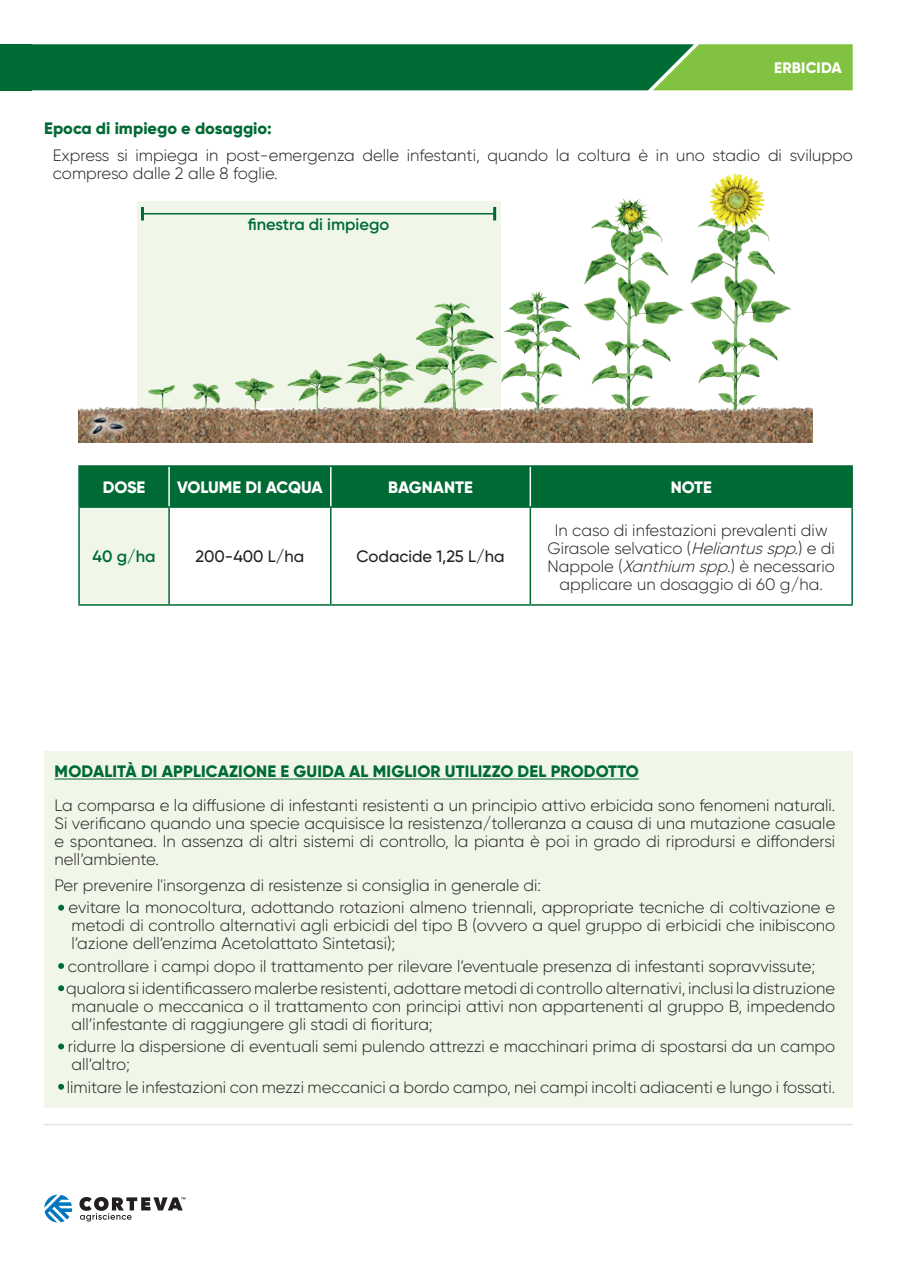
<style>
.page{position:relative;width:897px;height:1267px;background:#fff}
.page>*{position:absolute;margin:0;border:0;box-sizing:border-box;transform-origin:0 0}
.t1{font:300 16.5px/18px "Gilroy";color:#231f20;text-align:justify}
.t2{font:800 16.5px "Gilroy";letter-spacing:.01em;color:#006a35}
.t3{font:800 16.5px "Gilroy";color:#fff}
.t4{font:500 16.5px "Gilroy";color:#231f20}
.t5{font:600 16.5px "Gilroy";color:#006a35}
.t6{font:800 15.15px "Gilroy";letter-spacing:.01em;color:#fff}
.s1{font-style:italic}
.s2{color:#006a35}
</style>
<div class="page">
<div style="left:44px;top:751px;width:808px;height:356px;background:#f0f7e8"></div>
<svg style="left:32px;top:44px;width:820px;height:46px;background:#1e7e3a"></svg>
<hr style="left:44px;top:1123px;width:808px;height:2px;background:#e2e4e2">
<div style="left:0;top:44px;width:32px;height:46px;background:#006a35"></div>
<hr style="left:55px;top:778px;width:583px;height:1px;background:#006a35">
<div style="left:80px;top:467px;width:771px;height:39px;background:#006a35"></div>
<div style="left:79px;top:507px;width:90px;height:98px;background:#f0f7e8"></div>
<hr style="left:168px;top:467px;width:2px;height:39px;background:#fff">
<hr style="left:330px;top:467px;width:1px;height:39px;background:#fff">
<hr style="left:529px;top:467px;width:2px;height:39px;background:#fff">
<hr style="left:78px;top:465px;width:91px;height:2px;background:#006a35">
<hr style="left:169px;top:465px;width:162px;height:2px;background:#006a35">
<hr style="left:331px;top:465px;width:199px;height:2px;background:#006a35">
<hr style="left:530px;top:465px;width:322px;height:2px;background:#006a35">
<hr style="left:851px;top:467px;width:1px;height:39px;background:#006a35">
<hr style="left:78px;top:508px;width:2px;height:96px;background:#006a35">
<hr style="left:78px;top:506px;width:91px;height:2px;background:#006a35">
<hr style="left:168px;top:508px;width:2px;height:96px;background:#006a35">
<hr style="left:169px;top:506px;width:162px;height:2px;background:#006a35">
<hr style="left:330px;top:508px;width:1px;height:96px;background:#006a35">
<hr style="left:529px;top:508px;width:2px;height:96px;background:#006a35">
<hr style="left:331px;top:506px;width:199px;height:2px;background:#006a35">
<hr style="left:530px;top:506px;width:322px;height:2px;background:#006a35">
<hr style="left:851px;top:508px;width:1px;height:96px;background:#006a35">
<hr style="left:78px;top:604px;width:91px;height:1px;background:#006a35">
<hr style="left:169px;top:604px;width:162px;height:1px;background:#006a35">
<hr style="left:331px;top:604px;width:199px;height:1px;background:#006a35">
<hr style="left:530px;top:604px;width:322px;height:1px;background:#006a35">
<hr style="left:78px;top:467px;width:2px;height:39px;background:#006a35">
<div style="left:138px;top:201px;width:363px;height:206px;background:#f0f7e8"></div>
<img style="left:79px;top:391px;width:733px;height:52px">
<img style="left:228px;top:214px;width:51px;height:229px">
<img style="left:281px;top:214px;width:134px;height:229px">
<img style="left:501px;top:198px;width:185px;height:245px">
<img style="left:416px;top:214px;width:80px;height:229px">
<img style="left:687px;top:173px;width:105px;height:270px">
<img style="left:182px;top:214px;width:44px;height:229px">
<img style="left:139px;top:214px;width:41px;height:229px">
<div style="left:84px;top:408px;width:46px;height:33px;background:#fff;opacity:.75"></div>
<img style="left:85px;top:391px;width:46px;height:52px">
<hr style="left:142px;top:213px;width:352px;height:1px;background:#006a35">
<svg style="left:141px;top:207px;width:3px;height:13px"></svg>
<svg style="left:493px;top:207px;width:3px;height:13px"></svg>
<svg style="left:44px;top:1194px;width:28px;height:28px"></svg>
<svg style="left:79px;top:1197px;width:106px;height:24px"></svg>
<p class="t6" style="left:774px;top:58px;width:69px">ERBICIDA</p>
<p class="t2" style="left:44px;top:118px;width:229px">Epoca di impiego e dosaggio:</p>
<p class="t1" style="left:53px;top:146px;width:801px">Express si impiega in post-emergenza delle infestanti, quando la coltura è in uno stadio di sviluppo compreso dalle 2 alle 8 foglie.</p>
<p class="t5" style="left:248px;top:214px;width:143px">finestra di impiego</p>
<p class="t3" style="left:103px;top:477px;width:44px">DOSE</p>
<p class="t3" style="left:177px;top:477px;width:147px">VOLUME DI ACQUA</p>
<p class="t3" style="left:388px;top:477px;width:86px">BAGNANTE</p>
<p class="t3" style="left:670px;top:477px;width:43px">NOTE</p>
<p class="t5" style="left:93px;top:546px;width:64px">40 g/ha</p>
<p class="t4" style="left:195px;top:546px;width:110px">200-400 L/ha</p>
<p class="t4" style="left:356px;top:546px;width:149px">Codacide 1,25 L/ha</p>
<p class="t1" style="left:547px;top:520px;width:289px;text-align:center">In caso di infestazioni prevalenti diw Girasole selvatico (<span class="s1">Heliantusspp.</span>) e di Nappole (<span class="s1">Xanthium spp</span>.) è necessario applicare un dosaggio di 60 g/ha.</p>
<p class="t2" style="left:55px;top:761px;width:585px">MODALITÀ DI APPLICAZIONE E GUIDA AL MIGLIOR UTILIZZO DEL PRODOTTO</p>
<p class="t1" style="left:55px;top:795px;width:782px">La comparsa e la diffusione di infestanti resistenti a un principio attivo erbicida sono fenomeni naturali.<br>Si verificano quando una specie acquisisce la resistenza/tolleranza a causa di una mutazione casuale e spontanea. In assenza di altri sistemi di controllo, la pianta è poi in grado di riprodursi e diffondersi nell’ambiente.</p>
<p class="t1" style="left:55px;top:876px;width:488px">Per prevenire l'insorgenza di resistenze si consiglia in generale di:</p>
<p class="t1" style="left:72px;top:898px;width:765px;text-indent:-13px"><span class="s2">•</span> evitare la monocoltura, adottando rotazioni almeno triennali, appropriate tecniche di coltivazione e metodi di controllo alternativi agli erbicidi del tipo B (ovvero a quel gruppo di erbicidi che inibiscono l’azione dell’enzima Acetolattato Sintetasi);</p>
<p class="t1" style="left:59px;top:956px;width:757px"><span class="s2">•</span> controllare i campi dopo il trattamento per rilevare l’eventuale presenza di infestanti sopravvissute;</p>
<p class="t1" style="left:72px;top:979px;width:765px;text-indent:-13px"><span class="s2">•</span> qualora si identificassero malerbe resistenti, adottare metodi di controllo alternativi, inclusi la distruzione manuale o meccanica o il trattamento con principi attivi non appartenenti al gruppo B, impedendo all’infestante di raggiungere gli stadi di fioritura;</p>
<p class="t1" style="left:72px;top:1037px;width:765px;text-indent:-13px"><span class="s2">•</span> ridurre la dispersione di eventuali semi pulendo attrezzi e macchinari prima di spostarsi da un campo all’altro;</p>
<p class="t1" style="left:59px;top:1077px;width:777px"><span class="s2">•</span> limitare le infestazioni con mezzi meccanici a bordo campo, nei campi incolti adiacenti e lungo i fossati.</p>
</div>
